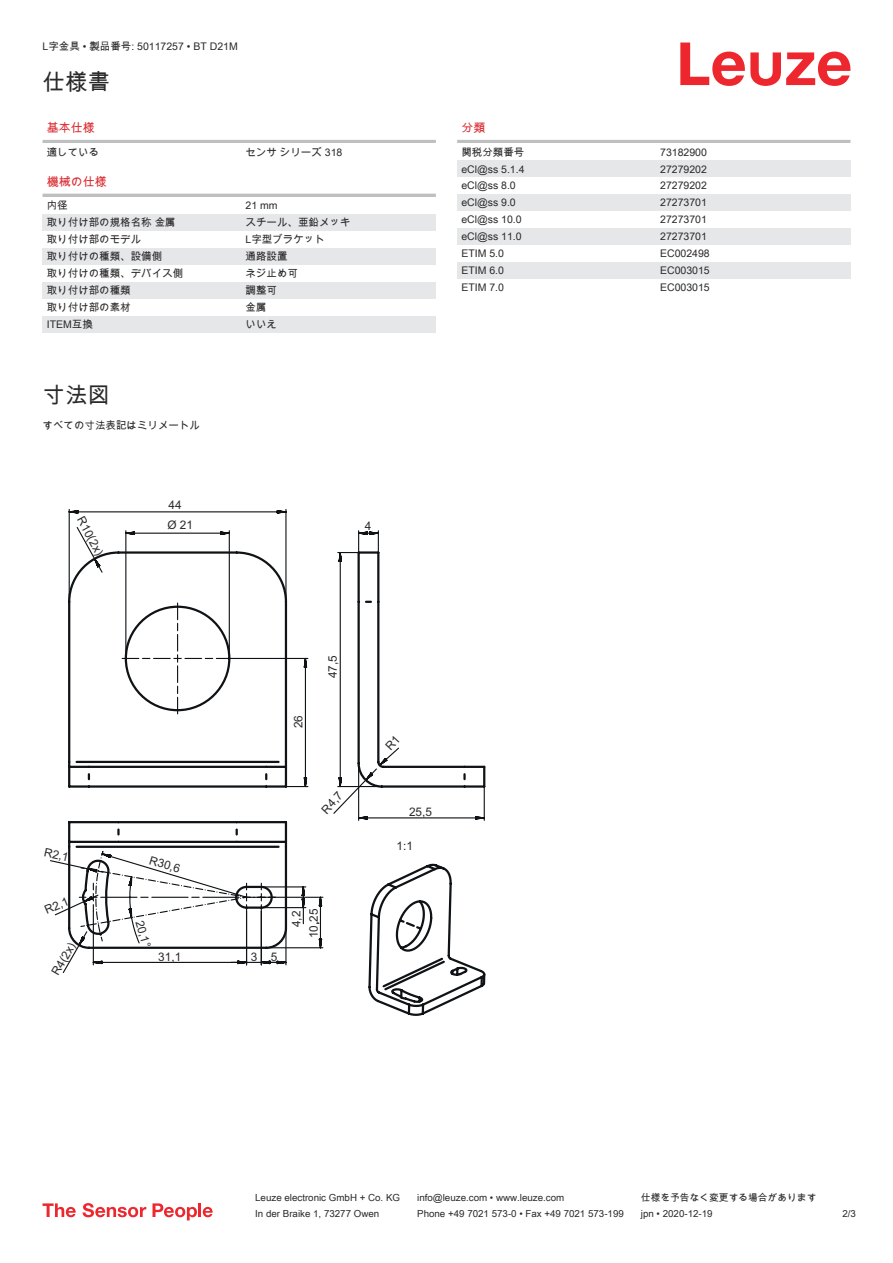
<style>
.page{position:relative;width:893px;height:1263px;background:#fff}
.page>*{position:absolute;margin:0;border:0;box-sizing:border-box;transform-origin:0 0}
.t1{font:22.5px "Arial Unicode MS";color:#2b292a}
.t2{font:12px "Arial Unicode MS";color:#db2a30}
.t3{font:11.85px "Arial";color:#2b292a}
.t4{font:10.5px "Arial Unicode MS";color:#2b292a}
.t5{font:9.75px "Arial Unicode MS";color:#2b292a}
</style>
<div class="page">
<svg style="left:680px;top:43px;width:170px;height:43px"></svg>
<svg style="left:43px;top:332px;width:393px;height:1px"></svg>
<hr style="left:43px;top:140px;width:393px;height:3px;background:#bdbfc1">
<hr style="left:43px;top:194px;width:393px;height:3px;background:#bdbfc1">
<div style="left:43px;top:214px;width:199px;height:17px;background:#e6e7e9"></div>
<div style="left:242px;top:214px;width:194px;height:17px;background:#e6e7e9"></div>
<div style="left:43px;top:248px;width:199px;height:17px;background:#e6e7e9"></div>
<div style="left:242px;top:248px;width:194px;height:17px;background:#e6e7e9"></div>
<div style="left:43px;top:282px;width:199px;height:17px;background:#e6e7e9"></div>
<div style="left:242px;top:282px;width:194px;height:17px;background:#e6e7e9"></div>
<div style="left:43px;top:316px;width:199px;height:16px;background:#e6e7e9"></div>
<div style="left:242px;top:316px;width:194px;height:16px;background:#e6e7e9"></div>
<hr style="left:457px;top:140px;width:393px;height:3px;background:#bdbfc1">
<div style="left:457px;top:160px;width:200px;height:17px;background:#e6e7e9"></div>
<div style="left:657px;top:160px;width:193px;height:17px;background:#e6e7e9"></div>
<div style="left:457px;top:194px;width:200px;height:17px;background:#e6e7e9"></div>
<div style="left:657px;top:194px;width:193px;height:17px;background:#e6e7e9"></div>
<div style="left:457px;top:228px;width:200px;height:17px;background:#e6e7e9"></div>
<div style="left:657px;top:228px;width:193px;height:17px;background:#e6e7e9"></div>
<div style="left:457px;top:262px;width:200px;height:17px;background:#e6e7e9"></div>
<div style="left:657px;top:262px;width:193px;height:17px;background:#e6e7e9"></div>
<svg style="left:43px;top:1203px;width:33px;height:14px"></svg>
<svg style="left:83px;top:1203px;width:63px;height:14px"></svg>
<svg style="left:153px;top:1203px;width:44px;height:17px"></svg>
<hr style="left:198px;top:1203px;width:3px;height:14px;background:#ed272d">
<svg style="left:203px;top:1207px;width:10px;height:10px"></svg>
<svg style="left:368px;top:974px;width:117px;height:42px"></svg>
<svg style="left:50px;top:820px;width:435px;height:154px"></svg>
<svg style="left:92px;top:949px;width:231px;height:17px"></svg>
<svg style="left:68px;top:599px;width:256px;height:350px"></svg>
<svg style="left:68px;top:509px;width:219px;height:151px"></svg>
<svg style="left:333px;top:530px;width:152px;height:290px"></svg>
<p class="t4" style="left:43px;top:39px;width:197px">L字金具 • 製品番号: 50117257 • BT D21M</p>
<h1 class="t1" style="left:43px;top:66px;width:69px">仕様書</h1>
<p class="t2" style="left:47px;top:119px;width:49px">基本仕様</p>
<p class="t4" style="left:47px;top:144px;width:54px">適している</p>
<p class="t4" style="left:246px;top:144px;width:98px">センサ シリーズ 318</p>
<p class="t2" style="left:47px;top:173px;width:61px">機械の仕様</p>
<p class="t4" style="left:47px;top:198px;width:22px">内径</p>
<p class="t4" style="left:246px;top:198px;width:34px">21 mm</p>
<p class="t4" style="left:47px;top:215px;width:130px">取り付け部の規格名称 金属</p>
<p class="t4" style="left:246px;top:215px;width:106px">スチール、亜鉛メッキ</p>
<p class="t4" style="left:47px;top:232px;width:96px">取り付け部のモデル</p>
<p class="t4" style="left:246px;top:232px;width:81px">L字型ブラケット</p>
<p class="t4" style="left:47px;top:249px;width:117px">取り付けの種類、設備側</p>
<p class="t4" style="left:246px;top:249px;width:43px">通路設置</p>
<p class="t4" style="left:47px;top:266px;width:138px">取り付けの種類、デバイス側</p>
<p class="t4" style="left:246px;top:266px;width:54px">ネジ止め可</p>
<p class="t4" style="left:47px;top:283px;width:85px">取り付け部の種類</p>
<p class="t4" style="left:246px;top:283px;width:33px">調整可</p>
<p class="t4" style="left:47px;top:299px;width:85px">取り付け部の素材</p>
<p class="t4" style="left:246px;top:299px;width:22px">金属</p>
<p class="t4" style="left:47px;top:316px;width:48px">ITEM互換</p>
<p class="t4" style="left:246px;top:316px;width:33px">いいえ</p>
<h1 class="t1" style="left:43px;top:379px;width:69px">寸法図</h1>
<p class="t4" style="left:43px;top:418px;width:159px">すべての寸法表記はミリメートル</p>
<p class="t3" style="left:85px;top:515px;width:44px;rotate:62deg">R10(2x)</p>
<p class="t3" style="left:168px;top:500px;width:15px">44</p>
<p class="t3" style="left:167px;top:520px;width:27px">Ø 21</p>
<p class="t3" style="left:365px;top:522px;width:8px">4</p>
<p class="t2" style="left:461px;top:119px;width:25px">分類</p>
<p class="t4" style="left:461px;top:144px;width:64px">関税分類番号</p>
<p class="t4" style="left:660px;top:144px;width:48px">73182900</p>
<p class="t4" style="left:461px;top:161px;width:65px">eCl@ss 5.1.4</p>
<p class="t4" style="left:660px;top:161px;width:48px">27279202</p>
<p class="t4" style="left:461px;top:178px;width:56px">eCl@ss 8.0</p>
<p class="t4" style="left:660px;top:178px;width:48px">27279202</p>
<p class="t4" style="left:461px;top:195px;width:56px">eCl@ss 9.0</p>
<p class="t4" style="left:660px;top:195px;width:48px">27273701</p>
<p class="t4" style="left:461px;top:212px;width:62px">eCl@ss 10.0</p>
<p class="t4" style="left:660px;top:212px;width:48px">27273701</p>
<p class="t4" style="left:461px;top:229px;width:62px">eCl@ss 11.0</p>
<p class="t4" style="left:660px;top:229px;width:48px">27273701</p>
<p class="t4" style="left:461px;top:246px;width:44px">ETIM 5.0</p>
<p class="t4" style="left:660px;top:246px;width:51px">EC002498</p>
<p class="t4" style="left:461px;top:263px;width:44px">ETIM 6.0</p>
<p class="t4" style="left:660px;top:263px;width:51px">EC003015</p>
<p class="t4" style="left:461px;top:280px;width:44px">ETIM 7.0</p>
<p class="t4" style="left:660px;top:280px;width:51px">EC003015</p>
<p class="t3" style="left:45px;top:847px;width:26px;rotate:12deg">R2,1</p>
<p class="t3" style="left:44px;top:906px;width:26px;rotate:-23deg">R2,1</p>
<p class="t3" style="left:51px;top:972px;width:37px;rotate:-60deg">R4(2x)</p>
<p class="t3" style="left:294px;top:728px;width:15px;rotate:-90deg">26</p>
<p class="t3" style="left:328px;top:678px;width:24px;rotate:-90deg">47,5</p>
<p class="t3" style="left:320px;top:808px;width:26px;rotate:-47deg">R4,7</p>
<p class="t3" style="left:151px;top:855px;width:33px;rotate:17deg">R30,6</p>
<p class="t3" style="left:144px;top:919px;width:29px;rotate:74deg">20,1°</p>
<p class="t3" style="left:158px;top:952px;width:24px">31,1</p>
<p class="t3" style="left:251px;top:952px;width:28px">3 5</p>
<p class="t3" style="left:309px;top:938px;width:31px;rotate:-90deg">10,25</p>
<p class="t3" style="left:292px;top:927px;width:18px;rotate:-90deg">4,2</p>
<p class="t3" style="left:409px;top:807px;width:24px">25,5</p>
<p class="t3" style="left:397px;top:841px;width:18px">1:1</p>
<p class="t5" style="left:255px;top:1191px;width:146px">Leuze electronic GmbH + Co. KG</p>
<p class="t5" style="left:417px;top:1191px;width:149px">info@leuze.com • www.leuze.com</p>
<p class="t5" style="left:641px;top:1191px;width:177px">仕様を予告なく変更する場合があります</p>
<p class="t5" style="left:255px;top:1206px;width:126px">In der Braike 1, 73277 Owen</p>
<p class="t5" style="left:417px;top:1206px;width:208px">Phone +49 7021 573-0 • Fax +49 7021 573-199</p>
<p class="t5" style="left:641px;top:1206px;width:73px">jpn • 2020-12-19</p>
<p class="t5" style="left:842px;top:1206px;width:15px">2 /3</p>
</div>
